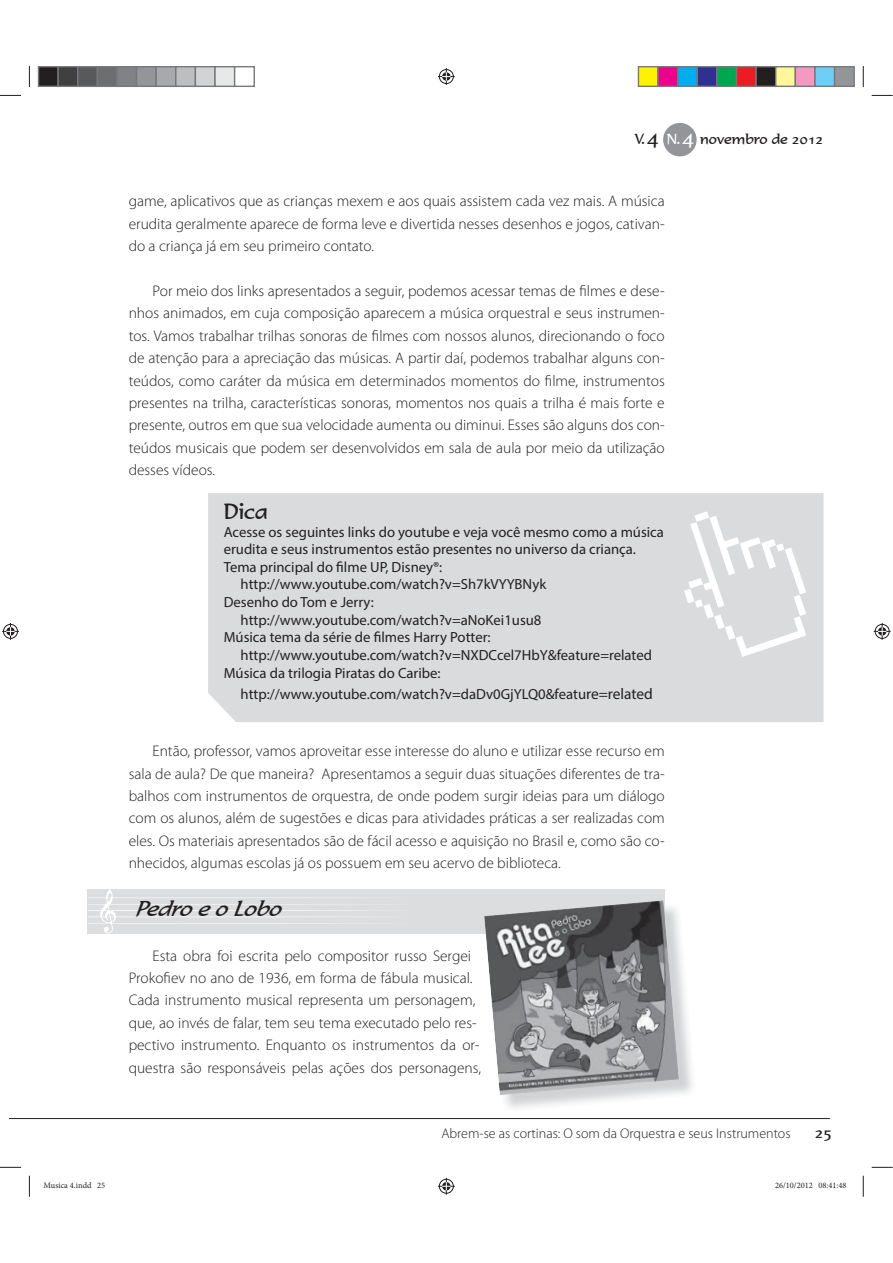
<style>
.page{position:relative;width:893px;height:1263px;background:#fff}
.page>*{position:absolute;margin:0;border:0;box-sizing:border-box;transform-origin:0 0}
.t1{font:italic 21px "Formal 436 BT";color:#231f20}
.t2{font:21px "Formal 436 BT";color:#231f20}
.t3{font:300 15.45px/22.4px "Myriad Pro";color:#231f20;text-align:justify}
.t4{font:15.45px "Formal 436 BT";color:#231f20}
.t5{font:14.7px "Myriad Pro";color:#231f20}
.t6{font:300 13.95px "Myriad Pro";color:#231f20}
.t7{font:13.95px "Formal 436 BT";color:#231f20}
.t8{font:8.4px "Minion Pro";color:#231f20}
.s1{font-size:21px}
.s2{color:#fff}
.s3{font-size:21px;color:#fff}
.s4{font-size:15.45px}
</style>
<div class="page">
<div style="left:88px;top:889px;width:577px;height:45px;background:#dcddde"></div>
<svg style="left:88px;top:889px;width:285px;height:45px"></svg>
<div style="left:208px;top:493px;width:615px;height:229px;background:#d9dbdc"></div>
<svg style="left:684px;top:511px;width:122px;height:146px"></svg>
<img style="left:484px;top:900px;width:195px;height:195px">
<div style="left:663px;top:123px;width:34px;height:33px;background:#939598;border-radius:50%"></div>
<hr style="left:10px;top:1118px;width:820px;height:1px;background:#231f20">
<svg style="left:0;top:95px;width:21px;height:1px"></svg>
<svg style="left:872px;top:95px;width:21px;height:1px"></svg>
<svg style="left:0;top:1167px;width:21px;height:1px"></svg>
<svg style="left:872px;top:1167px;width:21px;height:1px"></svg>
<svg style="left:29px;top:66px;width:1px;height:21px"></svg>
<svg style="left:29px;top:1176px;width:1px;height:21px"></svg>
<svg style="left:863px;top:66px;width:1px;height:21px"></svg>
<svg style="left:863px;top:1176px;width:1px;height:21px"></svg>
<svg style="left:438px;top:68px;width:17px;height:17px"></svg>
<svg style="left:438px;top:1178px;width:17px;height:17px"></svg>
<svg style="left:2px;top:623px;width:17px;height:17px"></svg>
<svg style="left:874px;top:623px;width:16px;height:17px"></svg>
<div style="left:39px;top:67px;width:19px;height:19px;background:#231f20"></div>
<div style="left:38px;top:66px;width:21px;height:21px;border:1px solid #77787b"></div>
<div style="left:58px;top:67px;width:20px;height:19px;background:#404041"></div>
<div style="left:57px;top:66px;width:21px;height:21px;border:1px solid #77787b"></div>
<div style="left:78px;top:67px;width:19px;height:19px;background:#58595b"></div>
<div style="left:77px;top:66px;width:21px;height:21px;border:1px solid #77787b"></div>
<div style="left:97px;top:67px;width:20px;height:19px;background:#6d6e70"></div>
<div style="left:97px;top:66px;width:21px;height:21px;border:1px solid #77787b"></div>
<div style="left:117px;top:67px;width:20px;height:19px;background:#808285"></div>
<div style="left:116px;top:66px;width:21px;height:21px;border:1px solid #77787b"></div>
<div style="left:137px;top:67px;width:19px;height:19px;background:#939598"></div>
<div style="left:136px;top:66px;width:21px;height:21px;border:1px solid #77787b"></div>
<div style="left:156px;top:67px;width:20px;height:19px;background:#a7a9ac"></div>
<div style="left:155px;top:66px;width:21px;height:21px;border:1px solid #77787b"></div>
<div style="left:176px;top:67px;width:19px;height:19px;background:#bcbec0"></div>
<div style="left:175px;top:66px;width:21px;height:21px;border:1px solid #77787b"></div>
<div style="left:195px;top:67px;width:20px;height:19px;background:#d1d3d4"></div>
<div style="left:195px;top:66px;width:21px;height:21px;border:1px solid #77787b"></div>
<div style="left:215px;top:67px;width:20px;height:19px;background:#e7e8e8"></div>
<div style="left:214px;top:66px;width:21px;height:21px;border:1px solid #77787b"></div>
<div style="left:234px;top:66px;width:21px;height:21px;border:1px solid #77787b"></div>
<div style="left:638px;top:67px;width:20px;height:19px;background:#fff200"></div>
<div style="left:638px;top:66px;width:21px;height:21px;border:1px solid #77787b"></div>
<div style="left:658px;top:67px;width:20px;height:19px;background:#ec008c"></div>
<div style="left:657px;top:66px;width:21px;height:21px;border:1px solid #77787b"></div>
<div style="left:678px;top:67px;width:19px;height:19px;background:#00aeef"></div>
<div style="left:677px;top:66px;width:21px;height:21px;border:1px solid #77787b"></div>
<div style="left:697px;top:67px;width:20px;height:19px;background:#2e3092"></div>
<div style="left:696px;top:66px;width:21px;height:21px;border:1px solid #77787b"></div>
<div style="left:717px;top:67px;width:19px;height:19px;background:#00a650"></div>
<div style="left:716px;top:66px;width:21px;height:21px;border:1px solid #77787b"></div>
<div style="left:736px;top:67px;width:20px;height:19px;background:#ed1c24"></div>
<div style="left:736px;top:66px;width:21px;height:21px;border:1px solid #77787b"></div>
<div style="left:756px;top:67px;width:20px;height:19px;background:#231f20"></div>
<div style="left:755px;top:66px;width:21px;height:21px;border:1px solid #77787b"></div>
<div style="left:776px;top:67px;width:19px;height:19px;background:#fff799"></div>
<div style="left:775px;top:66px;width:21px;height:21px;border:1px solid #77787b"></div>
<div style="left:795px;top:67px;width:20px;height:19px;background:#f49ac1"></div>
<div style="left:794px;top:66px;width:22px;height:21px;border:1px solid #77787b"></div>
<div style="left:815px;top:67px;width:19px;height:19px;background:#6dcff6"></div>
<div style="left:814px;top:66px;width:21px;height:21px;border:1px solid #77787b"></div>
<div style="left:834px;top:67px;width:20px;height:19px;background:#939598"></div>
<div style="left:834px;top:66px;width:21px;height:21px;border:1px solid #77787b"></div>
<p class="t7" style="left:635px;top:131px;width:190px">V. <span class="s1">4</span> <span class="s2">N.</span> <span class="s3">4</span> novembro de 2012</p>
<p class="t3" style="left:129px;top:191px;width:538px">game, aplicativos que as crianças mexem e aos quais assistem cada vez mais. A música erudita geralmente aparece de forma leve e divertida nesses desenhos e jogos, cativan&shy;do a criança já em seu primeiro contato.</p>
<p class="t3" style="left:129px;top:281px;width:538px;text-indent:24px">Por meio dos links apresentados a seguir, podemos acessar temas de filmes e dese&shy;nhos animados, em cuja composição aparecem a música orquestral e seus instrumen&shy;tos. Vamos trabalhar trilhas sonoras de filmes com nossos alunos, direcionando o foco de atenção para a apreciação das músicas. A partir daí, podemos trabalhar alguns con&shy;teúdos, como caráter da música em determinados momentos do filme, instrumentos presentes na trilha, características sonoras, momentos nos quais a trilha é mais forte e presente, outros em que sua velocidade aumenta ou diminui. Esses são alguns dos con&shy;teúdos musicais que podem ser desenvolvidos em sala de aula por meio da utilização desses vídeos.</p>
<h1 class="t2" style="left:224px;top:499px;width:46px">Dica</h1>
<p class="t5" style="left:224px;top:526px;width:442px">Acesse os seguintes links do youtube e veja você mesmo como a música</p>
<p class="t5" style="left:224px;top:544px;width:414px">erudita e seus instrumentos estão presentes no universo da criança.</p>
<p class="t5" style="left:224px;top:561px;width:220px">Tema principal do filme UP, Disney®:</p>
<p class="t5" style="left:241px;top:579px;width:307px">http://www.youtube.com/watch?v=Sh7kVYYBNyk</p>
<p class="t5" style="left:224px;top:597px;width:152px">Desenho do Tom e Jerry:</p>
<p class="t5" style="left:241px;top:614px;width:302px">http://www.youtube.com/watch?v=aNoKei1usu8</p>
<p class="t5" style="left:224px;top:632px;width:268px">Música tema da série de filmes Harry Potter:</p>
<p class="t5" style="left:241px;top:650px;width:413px">http://www.youtube.com/watch?v=NXDCcel7HbY&amp;feature=related</p>
<p class="t5" style="left:224px;top:667px;width:218px">Música da trilogia Piratas do Caribe:</p>
<p class="t5" style="left:241px;top:688px;width:414px">http://www.youtube.com/watch?v=daDv0GjYLQ0&amp;featu<span class="s4">re=related</span></p>
<p class="t3" style="left:129px;top:741px;width:538px;text-indent:24px">Então, professor, vamos aproveitar esse interesse do aluno e utilizar esse recurso em sala de aula? De que maneira? Apresentamos a seguir duas situações diferentes de tra&shy;balhos com instrumentos de orquestra, de onde podem surgir ideias para um diálogo com os alunos, além de sugestões e dicas para atividades práticas a ser realizadas com eles. Os materiais apresentados são de fácil acesso e aquisição no Brasil e, como são co&shy;nhecidos, algumas escolas já os possuem em seu acervo de biblioteca.</p>
<h1 class="t1" style="left:135px;top:895px;width:156px">PedroeoLobo</h1>
<p class="t3" style="left:129px;top:945px;width:354px;text-align:left;text-indent:24px">Esta obra foi escrita pelo compositor russo Sergei Prokofiev no ano de 1936, em forma de fábula musical.<br>Cada instrumento musical representa um personagem, que, ao invés de falar, tem seu tema executado pelo res&shy;pectivo instrumento. Enquanto os instrumentos da or&shy;questra são responsáveis pelas ações dos personagens,</p>
<p class="t6" style="left:441px;top:1128px;width:351px">Abrem-se as cortinas: O som da Orquestra e seus Instrumentos</p>
<p class="t4" style="left:815px;top:1123px;width:19px">25</p>
<p class="t8" style="left:43px;top:1181px;width:63px">Musica 4.indd 25</p>
<p class="t8" style="left:775px;top:1181px;width:73px">26/10/2012 08:41:48</p>
</div>
